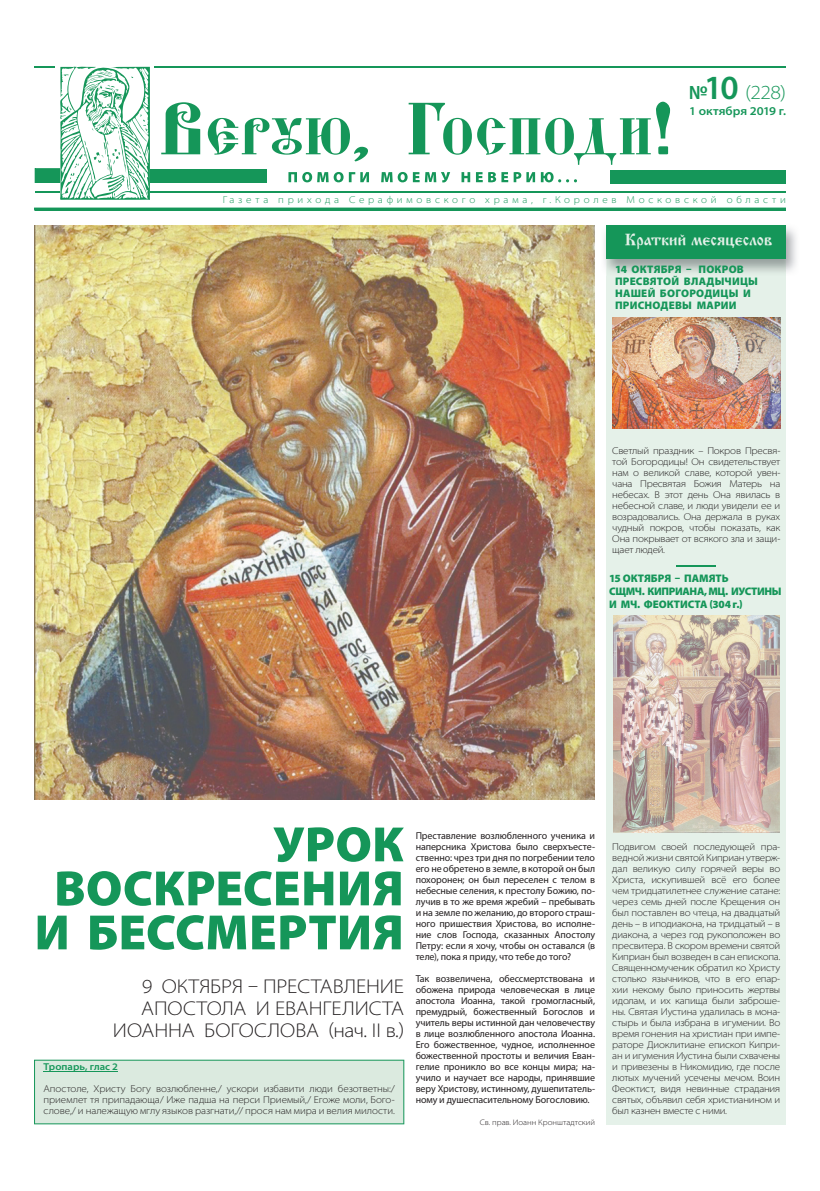
<style>
.page{position:relative;width:820px;height:1191px;background:#fff}
.page>*{position:absolute;margin:0;border:0;box-sizing:border-box;transform-origin:0 0}
.t1{font:900 50px/44px "Myriad Pro";letter-spacing:.005em;color:#159659;text-align:right}
.t2{font:300 semi-expanded 20px/22px "Myriad Pro";color:#231f20;text-align:right}
.t3{font:300 semi-expanded 20px "Myriad Pro";color:#159659}
.t4{font:16px "Izhitsa.kz";color:#e5f1e9}
.t5{font:600 semi-expanded 12px "Myriad Pro";letter-spacing:-.005em;color:#159659}
.t6{font:900 11px/12px "Myriad Pro";letter-spacing:.015em;color:#159659}
.t7{font:900 11px/13px "Myriad Pro";letter-spacing:-.02em;color:#159659}
.t8{font:300 semi-expanded 10px/11px "Myriad Pro";letter-spacing:-.015em;color:#231f20;text-align:justify}
.t9{font:10px/11px "Myriad Pro";letter-spacing:-.01em;color:#231f20;text-align:justify}
.t10{font:300 semi-expanded 10px "Myriad Pro";letter-spacing:.37em;color:#159659}
.t11{font:600 semi-expanded 10px "Myriad Pro";letter-spacing:.005em;color:#159659}
.t12{font:300 semi-expanded 8px "Myriad Pro";color:#231f20}
.s1{font-weight:600;font-stretch:normal}
.s2{font-weight:600;font-stretch:normal;font-size:34px}
</style>
<div class="page">
<div style="left:606px;top:226px;width:179px;height:898px;background:#e5f1e9"></div>
<hr style="left:150px;top:191px;width:634px;height:1px;background:#159659">
<img style="left:604px;top:225px;width:192px;height:51px">
<img style="left:606px;top:259px;width:179px;height:17px">
<div style="left:606px;top:226px;width:179px;height:33px;background:#159659"></div>
<div style="left:610px;top:170px;width:175px;height:13px;background:#159659"></div>
<svg style="left:34px;top:207px;width:751px;height:3px;background:#41aa78"></svg>
<hr style="left:153px;top:67px;width:632px;height:1px;background:#159659">
<div style="left:150px;top:169px;width:116px;height:13px;background:#159659"></div>
<svg style="left:161px;top:102px;width:508px;height:63px"></svg>
<svg style="left:288px;top:172px;width:288px;height:10px"></svg>
<svg style="left:34px;top:67px;width:116px;height:133px"></svg>
<hr style="left:675px;top:565px;width:40px;height:1px;background:#159659">
<img style="left:34px;top:226px;width:560px;height:573px">
<div style="left:34px;top:1059px;width:370px;height:65px;background:#dbeadf"></div>
<img style="left:612px;top:317px;width:168px;height:112px">
<img style="left:613px;top:615px;width:166px;height:217px">
<h2 class="t3" style="left:688px;top:81px;width:99px"><span class="s1">№</span><span class="s2">10</span> (228)</h2>
<p class="t5" style="left:689px;top:105px;width:98px">1 октября 2019 г.</p>
<p class="t10" style="left:222px;top:194px;width:564px">Газета прихода Серафимовского храма, г.Королев Московской области</p>
<h3 class="t4" style="left:624px;top:231px;width:149px">Краткий месяцеслов</h3>
<p class="t6" style="left:614px;top:263px;width:144px">14 ОКТЯБРЯ – ПОКРОВ<br>ПРЕСВЯТОЙ ВЛАДЫЧИЦЫ<br>НАШЕЙ БОГОРОДИЦЫ И<br>ПРИСНОДЕВЫ МАРИИ</p>
<p class="t8" style="left:612px;top:445px;width:169px">Светлый праздник – Покров Пресвя&shy;той Богородицы! Он свидетельствует нам о великой славе, которой увен&shy;чана Пресвятая Божия Матерь на небесах. В этот день Она явилась в небесной славе, и люди увидели ее и возрадовались. Она держала в руках чудный покров, чтобы показать, как Она покрывает от всякого зла и защи&shy;щает людей.</p>
<p class="t7" style="left:609px;top:571px;width:174px">15 ОКТЯБРЯ – ПАМЯТЬ<br>СЩМЧ. КИПРИАНА, МЦ. ИУСТИНЫ<br>И МЧ. ФЕОКТИСТА (304 г.)</p>
<h1 class="t1" style="left:35px;top:820px;width:370px">УРОК<br>ВОСКРЕСЕНИЯ<br>И БЕССМЕРТИЯ</h1>
<p class="t9" style="left:415px;top:830px;width:181px">Преставление возлюбленного ученика и наперсника Христова было сверхъесте&shy;ственно: чрез три дня по погребении тело его не обретено в земле, в которой он был похоронен; он был переселен с телом в небесные селения, к престолу Божию, по&shy;лучив в то же время жребий – пребывать и на земле по желанию, до второго страш&shy;ного пришествия Христова, во исполне&shy;ние слов Господа, сказанных Апостолу Петру: если я хочу, чтобы он оставался (в теле), пока я приду, что тебе до того?</p>
<p class="t9" style="left:415px;top:973px;width:181px">Так возвеличена, обессмертствована и обожена природа человеческая в лице апостола Иоанна, такой громогласный, премудрый, божественный Богослов и учитель веры истинной дан человечеству в лице возлюбленного апостола Иоанна.<br>Его божественное, чудное, исполненное божественной простоты и величия Еван&shy;гелие проникло во все концы мира; на&shy;учило и научает все народы, принявшие веру Христову, истинному, душепитатель&shy;ному и душеспасительному Богословию.</p>
<p class="t12" style="left:479px;top:1118px;width:117px">Св. прав. Иоанн Кронштадтский</p>
<h2 class="t2" style="left:113px;top:976px;width:292px">9 ОКТЯБРЯ – ПРЕСТАВЛЕНИЕ<br>АПОСТОЛА И ЕВАНГЕЛИСТА<br>ИОАННА БОГОСЛОВА (нач. II в.)</h2>
<p class="t11" style="left:44px;top:1061px;width:76px">Тропарь, глас 2</p>
<p class="t8" style="left:44px;top:1083px;width:352px">Апостоле, Христу Богу возлюбленне,/ ускори избавити люди безответны:/ приемлет тя припадающа/ Иже падша на перси Приемый,/ Егоже моли, Бого&shy;слове,/ и належащую мглу языков разгнати,// прося нам мира и велия милости.</p>
<p class="t8" style="left:612px;top:841px;width:169px">Подвигом своей последующей пра&shy;ведной жизни святой Киприан утверж&shy;дал великую силу горячей веры во Христа, искупившей всё его более чем тридцатилетнее служение сатане: через семь дней после Крещения он был поставлен во чтеца, на двадцатый день – в иподиакона, на тридцатый – в диакона, а через год рукоположен во пресвитера. В скором времени святой Киприан был возведен в сан епископа.<br>Священномученик обратил ко Христу столько язычников, что в его епар&shy;хии некому было приносить жертвы идолам, и их капища были заброше&shy;ны. Святая Иус тина удалилась в мона&shy;стырь и была избрана в игумении. Во время гонения на христиан при импе&shy;раторе Диоклитиане епископ Кипри&shy;ан и игумения Иустина были схвачены и привезены в Никомидию, где после лютых мучений усечены мечом. Воин Феоктист, видя невинные страдания святых, объявил себя христианином и был казнен вместе с ними.</p>
</div>
